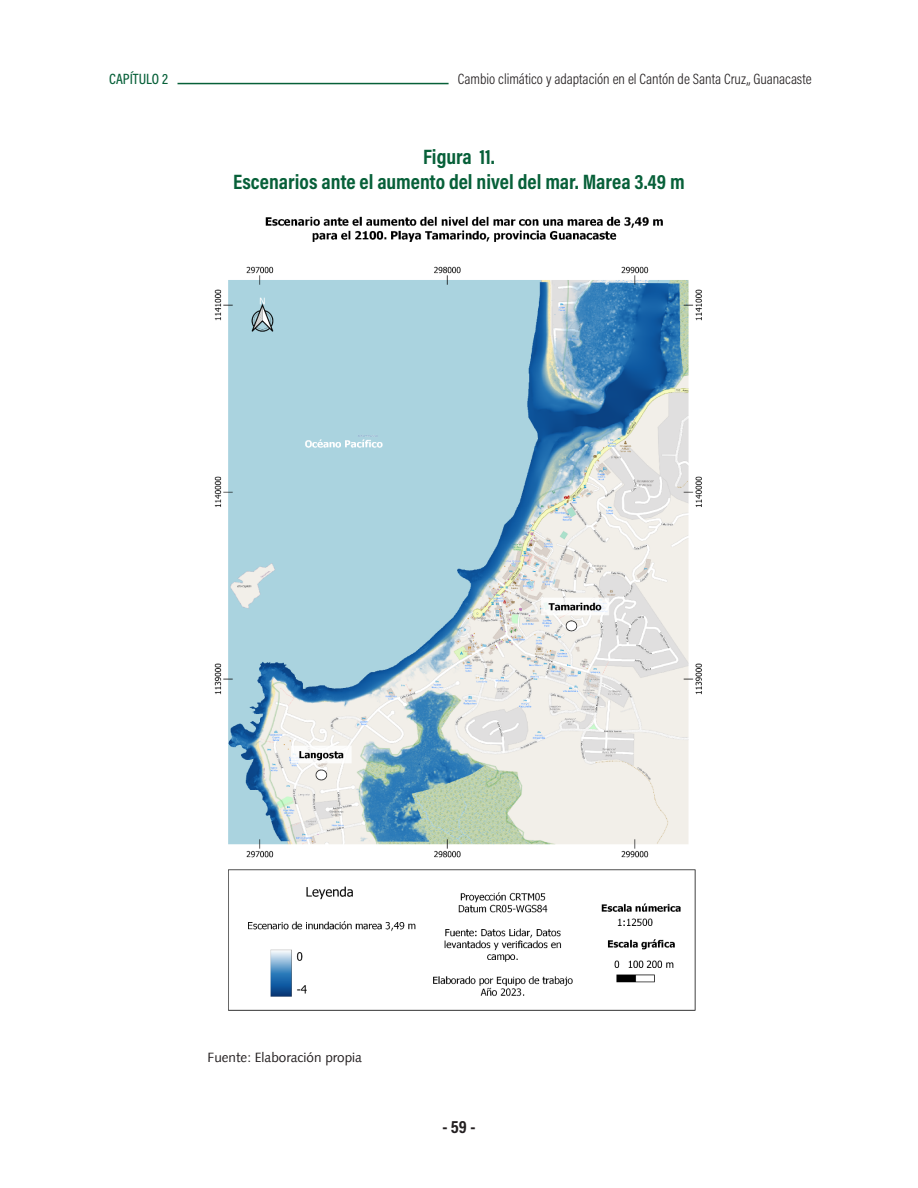
<style>
.page{position:relative;width:918px;height:1188px;background:#fff}
.page>*{position:absolute;margin:0;border:0;box-sizing:border-box;transform-origin:0 0}
.titulos_tablas{font:700 21px "Acumin Pro Cond";color:#076039}
.t1{font:700 18px "Acumin Pro Cond";color:#231f20}
.t2{font:300 15px "Acumin Pro Cond";color:#231f20}
.t3{font:500 15px "Acumin Pro Cond";color:#076039}
.fuente{font:13.5px "Syntax LT";color:#231f20}
</style>
<div class="page">
<hr style="left:178px;top:83px;width:271px;height:1px;background:#076039">
<img style="left:214px;top:216px;width:488px;height:795px">
<p class="t3" style="left:109px;top:69px;width:60px">CAPÍTULO 2</p>
<p class="t2" style="left:458px;top:69px;width:355px">Cambio climático y adaptación en el Cantón de Santa Cruz,, Guanacaste</p>
<p class="titulos_tablas" style="left:423px;top:143px;width:73px">Figura 11.</p>
<p class="titulos_tablas" style="left:233px;top:168px;width:453px">Escenarios ante el aumento del nivel del mar. Marea 3.49 m</p>
<p class="fuente" style="left:208px;top:1049px;width:156px">Fuente: Elaboración propia</p>
<p class="t1" style="left:443px;top:1115px;width:34px">- 59 -</p>
</div>
